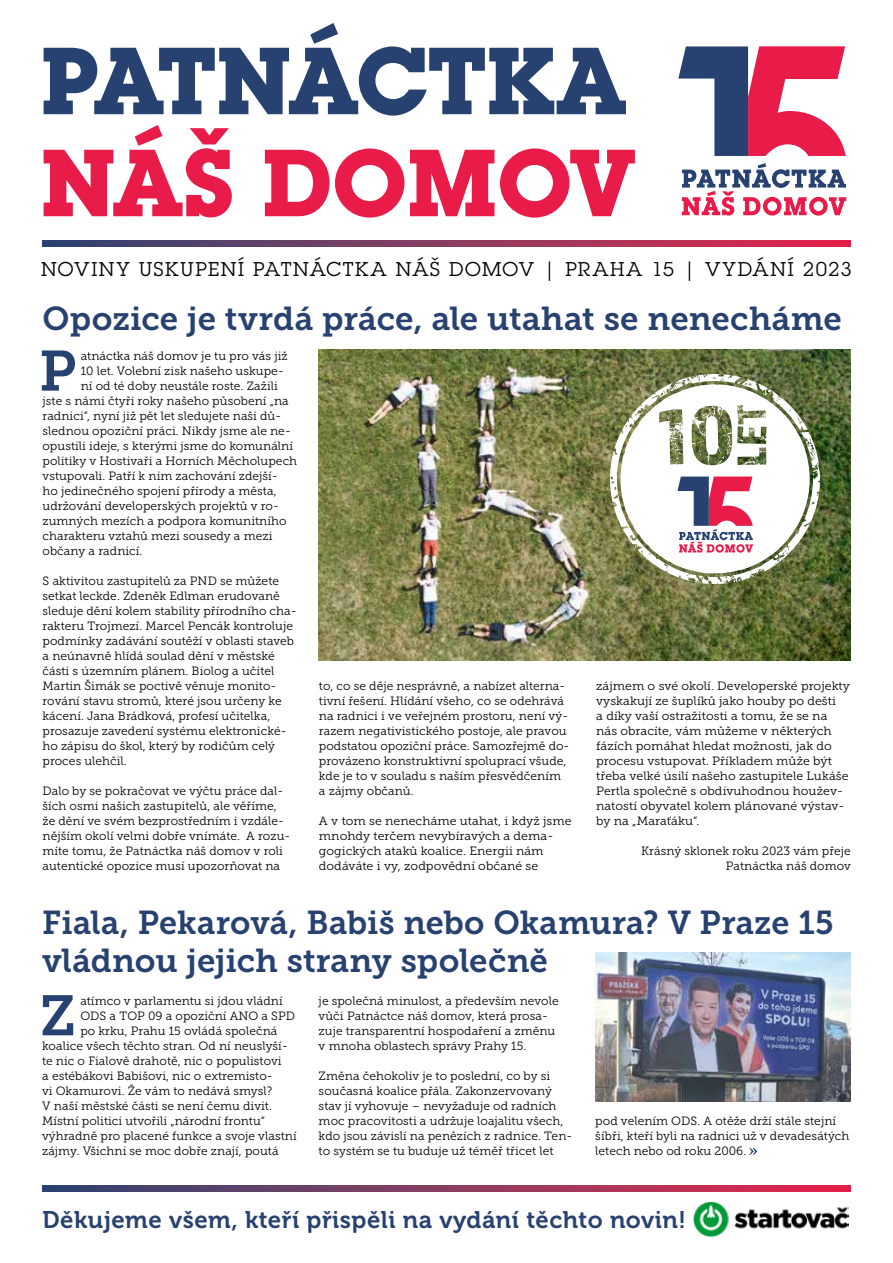
<style>
.page{position:relative;width:893px;height:1263px;background:#fff}
.page>*{position:absolute;margin:0;border:0;box-sizing:border-box;transform-origin:0 0}
.t1{font:700 93px "Lubalin Graph Std";letter-spacing:-.005em;color:#274170}
.t2{font:700 93px "Lubalin Graph Std";letter-spacing:-.01em;color:#e81b49}
.t3{font:56.55px "Museo Slab 700";color:#274170}
.t4{font:33px/37.5px "Museo Slab 700";color:#274170}
.t5{font:24px "Museo 700";letter-spacing:.02em;color:#274170}
.t6{font:19.5px "Lubalin Graph Std";letter-spacing:.075em;color:#000}
.t7{font:12px/15px "Museo Slab 300";letter-spacing:.005em;color:#000}
</style>
<div class="page">
<img style="left:319px;top:349px;width:531px;height:311px">
<svg style="left:682px;top:163px;width:164px;height:53px"></svg>
<svg style="left:678px;top:46px;width:168px;height:110px"></svg>
<svg style="left:42px;top:240px;width:808px;height:6px;background:#89385f"></svg>
<svg style="left:42px;top:1185px;width:808px;height:6px;background:#89385f"></svg>
<svg style="left:609px;top:374px;width:211px;height:210px"></svg>
<img style="left:595px;top:952px;width:255px;height:149px">
<svg style="left:749px;top:1148px;width:8px;height:7px"></svg>
<img style="left:693px;top:1201px;width:156px;height:36px">
<h1 class="t1" style="left:40px;top:21px;width:587px">PATNÁCTKA</h1>
<h1 class="t2" style="left:40px;top:123px;width:596px">NÁŠ DOMOV</h1>
<h3 class="t6" style="left:41px;top:257px;width:812px">NOVINY USKUPENÍ PATNÁCTKA NÁŠ DOMOV | PRAHA 15 | VYDÁNÍ 2023</h3>
<h3 class="t4" style="left:43px;top:300px;width:801px">Opozice je tvrdá práce, ale utahat se nenecháme</h3>
<p class="t7" style="left:81px;top:348px;width:208px">atnáctka náš domov je tu pro vás již</p>
<p class="t7" style="left:81px;top:363px;width:205px">10 let. Volební zisk našeho uskupe-</p>
<p class="t7" style="left:81px;top:378px;width:199px">ní od té doby neustále roste. Zažili</p>
<p class="t7" style="left:43px;top:393px;width:248px">jste s námi čtyři roky našeho působení „na</p>
<p class="t7" style="left:43px;top:408px;width:240px">radnici“, nyní již pět let sledujete naši dů-</p>
<p class="t7" style="left:43px;top:423px;width:250px">slednou opoziční práci. Nikdy jsme ale ne-</p>
<p class="t7" style="left:43px;top:438px;width:252px">opustili ideje, s kterými jsme do komunální</p>
<p class="t7" style="left:43px;top:453px;width:256px">politiky v Hostivaři a Horních Měcholupech</p>
<p class="t7" style="left:43px;top:468px;width:237px">vstupovali. Patří k nim zachování zdejší-</p>
<p class="t7" style="left:43px;top:483px;width:236px">ho jedinečného spojení přírody a města,</p>
<p class="t7" style="left:43px;top:498px;width:238px">udržování developerských projektů v ro-</p>
<p class="t7" style="left:43px;top:513px;width:245px">zumných mezích a podpora komunitního</p>
<p class="t7" style="left:43px;top:528px;width:231px">charakteru vztahů mezi sousedy a mezi</p>
<p class="t7" style="left:43px;top:543px;width:102px">občany a radnicí.</p>
<p class="t7" style="left:43px;top:573px;width:256px">S aktivitou zastupitelů za PND se můžete setkat leckde. Zdeněk Edlman erudovaně sleduje dění kolem stability přírodního cha&shy;rakteru Trojmezí. Marcel Pencák kontroluje podmínky zadávání soutěží v oblasti staveb a neúnavně hlídá soulad dění v městské části s územním plánem. Biolog a učitel Martin Šimák se poctivě věnuje monito&shy;rování stavu stromů, které jsou určeny ke kácení. Jana Brádková, profesí učitelka, prosazuje zavedení systému elektronické&shy;ho zápisu do škol, který by rodičům celý proces ulehčil.</p>
<p class="t7" style="left:43px;top:783px;width:249px">Dalo by se pokračovat ve výčtu práce dal&shy;ších osmi našich zastupitelů, ale věříme, že dění ve svém bezprostředním i vzdále&shy;nějším okolí velmi dobře vnímáte. A rozu&shy;míte tomu, že Patnáctka náš domov v roli autentické opozice musí upozorňovat na</p>
<h2 class="t3" style="left:39px;top:339px;width:39px">P</h2>
<p class="t7" style="left:319px;top:678px;width:252px">to, co se děje nesprávně, a nabízet alterna&shy;tivní řešení. Hlídání všeho, co se odehrává na radnici i ve veřejném prostoru, není vý&shy;razem negativistického postoje, ale pravou podstatou opoziční práce. Samozřejmě do&shy;provázeno konstruktivní spoluprací všude, kde je to v souladu s naším přesvědčením a zájmy občanů.</p>
<p class="t7" style="left:319px;top:813px;width:254px">A v tom se nenecháme utahat, i když jsme mnohdy terčem nevybíravých a dema&shy;gogických ataků koalice. Energii nám dodáváte i vy, zodpovědní občané se</p>
<p class="t7" style="left:596px;top:678px;width:255px">zájmem o své okolí. Developerské projekty vyskakují ze šuplíků jako houby po dešti<br>a díky vaší ostražitosti a tomu, že se na nás obracíte, vám můžeme v některých fázích pomáhat hledat možnosti, jak do procesu vstupovat. Příkladem může být třeba velké úsilí našeho zastupitele Lukáše Pertla společně s obdivuhodnou houžev&shy;natostí obyvatel kolem plánované výstav&shy;by na „Maraťáku“.</p>
<p class="t7" style="left:641px;top:843px;width:211px;text-align:right">Krásný sklonek roku 2023 vám přeje<br>Patnáctka náš domov</p>
<h3 class="t4" style="left:42px;top:904px;width:793px">Fiala, Pekarová, Babiš nebo Okamura? V Praze 15 vládnou jejich strany společně</h3>
<p class="t7" style="left:80px;top:993px;width:204px">atímco v parlamentu si jdou vládní</p>
<p class="t7" style="left:80px;top:1008px;width:216px">ODS a TOP 09 a opoziční ANO a SPD</p>
<p class="t7" style="left:80px;top:1023px;width:199px">po krku, Prahu 15 ovládá společná</p>
<p class="t7" style="left:42px;top:1038px;width:247px">koalice všech těchto stran. Od ní neuslyší-</p>
<p class="t7" style="left:42px;top:1053px;width:241px">te nic o Fialově drahotě, nic o populistovi</p>
<p class="t7" style="left:42px;top:1068px;width:232px">a estébákovi Babišovi, nic o extremisto-</p>
<p class="t7" style="left:42px;top:1083px;width:232px">vi Okamurovi. Že vám to nedává smysl?</p>
<p class="t7" style="left:42px;top:1098px;width:231px">V naší městské části se není čemu divit.</p>
<p class="t7" style="left:42px;top:1113px;width:224px">Místní politici utvořili „národní frontu“</p>
<p class="t7" style="left:42px;top:1128px;width:256px">výhradně pro placené funkce a svoje vlastní</p>
<p class="t7" style="left:42px;top:1143px;width:238px">zájmy. Všichni se moc dobře znají, poutá</p>
<h2 class="t3" style="left:40px;top:984px;width:38px">Z</h2>
<p class="t7" style="left:319px;top:993px;width:242px">je společná minulost, a především nevole vůči Patnáctce náš domov, která prosa&shy;zuje transparentní hospodaření a změnu v mnoha oblastech správy Prahy 15.</p>
<p class="t7" style="left:319px;top:1068px;width:255px">Změna čehokoliv je to poslední, co by si současná koalice přála. Zakonzervovaný stav jí vyhovuje – nevyžaduje od radních moc pracovitosti a udržuje loajalitu všech, kdo jsou závislí na penězích z radnice. Ten&shy;to systém se tu buduje už téměř třicet let</p>
<p class="t7" style="left:595px;top:1113px;width:256px">pod velením ODS. A otěže drží stále stejní šíbři, kteří byli na radnici už v devadesátých letech nebo od roku 2006.</p>
<h3 class="t5" style="left:43px;top:1206px;width:645px">Děkujeme všem, kteří přispěli na vydání těchto novin!</h3>
</div>
